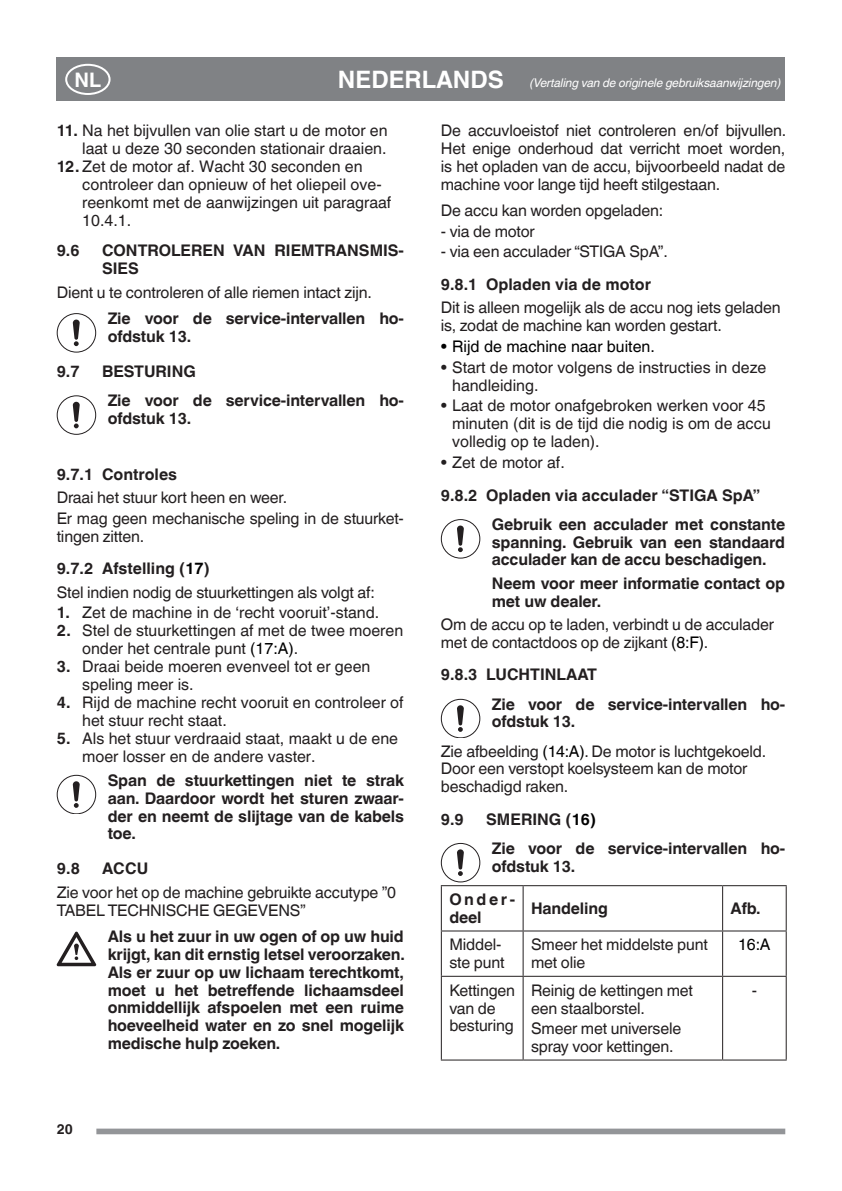
<style>
.page{position:relative;width:842px;height:1191px;background:#fff}
.page>*{position:absolute;margin:0;border:0;box-sizing:border-box;transform-origin:0 0}
.t1{font:700 20px "Helvetica World";color:#fff}
.Paragrafo_base{font:16px/17.8px "Helvetica World";letter-spacing:-.01em;color:#231f20}
.Attenzione{font:700 16px/17.8px "Helvetica World";letter-spacing:-.01em;color:#231f20}
.Attenzione_seconda{font:700 16px/17.8px "Helvetica World";letter-spacing:-.01em;color:#231f20}
.Tit-Par-Indice{font:16px "Helvetica World";color:#000}
.Paragrafo_base-2{font:700 16px "Helvetica World";letter-spacing:-.01em;color:#231f20}
.Paragrafo_base-3{font:700 16px/17.8px "Helvetica World";letter-spacing:.16em;color:#231f20}
.t2{font:700 14px "Helvetica World";color:#231f20}
.t3{font:italic 12px "Helvetica World";letter-spacing:-.01em;color:#fff}
.s1{font-weight:700;font-style:normal;font-size:24px}
.s2{font-weight:700}
.s3{color:#000}
</style>
<div class="page">
<div style="left:57px;top:58px;width:728px;height:43px;background:#808285"></div>
<div style="left:96px;top:1128px;width:689px;height:6px;background:#939598"></div>
<div style="left:65px;top:64px;width:46px;height:31px;border:2px solid #fff;border-radius:50%"></div>
<div style="left:57px;top:313px;width:39px;height:39px;border:1px solid #231f20;border-radius:50%"></div>
<svg style="left:73px;top:319px;width:7px;height:27px"></svg>
<div style="left:57px;top:395px;width:39px;height:39px;border:1px solid #231f20;border-radius:50%"></div>
<svg style="left:73px;top:402px;width:7px;height:26px"></svg>
<div style="left:57px;top:775px;width:39px;height:39px;border:1px solid #231f20;border-radius:50%"></div>
<svg style="left:73px;top:781px;width:7px;height:27px"></svg>
<svg style="left:57px;top:931px;width:39px;height:35px"></svg>
<div style="left:441px;top:519px;width:39px;height:39px;border:1px solid #231f20;border-radius:50%"></div>
<svg style="left:457px;top:525px;width:7px;height:27px"></svg>
<div style="left:441px;top:699px;width:39px;height:39px;border:1px solid #231f20;border-radius:50%"></div>
<svg style="left:457px;top:705px;width:7px;height:27px"></svg>
<div style="left:441px;top:843px;width:39px;height:39px;border:1px solid #231f20;border-radius:50%"></div>
<svg style="left:457px;top:849px;width:7px;height:27px"></svg>
<hr style="left:441px;top:885px;width:82px;height:1px;background:#231f20">
<hr style="left:441px;top:886px;width:1px;height:44px;background:#231f20">
<hr style="left:523px;top:885px;width:200px;height:1px;background:#231f20">
<hr style="left:523px;top:886px;width:1px;height:44px;background:#231f20">
<hr style="left:723px;top:885px;width:64px;height:1px;background:#231f20">
<hr style="left:722px;top:886px;width:1px;height:44px;background:#231f20">
<hr style="left:786px;top:886px;width:1px;height:44px;background:#231f20">
<hr style="left:441px;top:930px;width:82px;height:1px;background:#231f20">
<hr style="left:441px;top:931px;width:1px;height:44px;background:#231f20">
<hr style="left:523px;top:930px;width:200px;height:1px;background:#231f20">
<hr style="left:523px;top:931px;width:1px;height:44px;background:#231f20">
<hr style="left:723px;top:930px;width:64px;height:1px;background:#231f20">
<hr style="left:722px;top:931px;width:1px;height:44px;background:#231f20">
<hr style="left:786px;top:931px;width:1px;height:44px;background:#231f20">
<hr style="left:441px;top:975px;width:82px;height:1px;background:#231f20">
<hr style="left:441px;top:976px;width:1px;height:83px;background:#231f20">
<hr style="left:523px;top:975px;width:200px;height:1px;background:#231f20">
<hr style="left:523px;top:976px;width:1px;height:83px;background:#231f20">
<hr style="left:723px;top:975px;width:64px;height:1px;background:#231f20">
<hr style="left:722px;top:976px;width:1px;height:83px;background:#231f20">
<hr style="left:786px;top:976px;width:1px;height:83px;background:#231f20">
<hr style="left:441px;top:1059px;width:82px;height:1px;background:#231f20">
<hr style="left:523px;top:1059px;width:200px;height:1px;background:#231f20">
<hr style="left:723px;top:1059px;width:64px;height:1px;background:#231f20">
<p class="t1" style="left:74px;top:68px;width:28px">NL</p>
<p class="t3" style="left:338px;top:75px;width:445px"><span class="s1">NEDERLANDS</span> (Vertaling van de originele gebruiksaanwijzingen)</p>
<p class="Paragrafo_base" style="left:57px;top:122px;width:332px;text-align:right"><span class="s2">11.</span> Na het bijvullen van olie start u de motor en laat u deze 30 seconden stationair draaien.</p>
<p class="Paragrafo_base" style="left:82px;top:158px;width:311px;text-indent:-26px"><span class="s2">12.</span> Zet de motor af. Wacht 30 seconden en controleer dan opnieuw of het oliepeil ove&shy;reenkomt met de aanwijzingen uit paragraaf 10.4.1.</p>
<p class="Attenzione" style="left:57px;top:241px;width:24px">9.6</p>
<p class="Attenzione" style="left:102px;top:241px;width:303px">CONTROLEREN VAN RIEMTRANSMIS-<br>SIES</p>
<p class="Paragrafo_base" style="left:57px;top:283px;width:317px">Dient u te controleren of alle riemen intact zijn.</p>
<p class="Attenzione" style="left:108px;top:309px;width:298px">Zie voor de service-intervallen ho&shy;ofdstuk 13.</p>
<p class="Attenzione" style="left:57px;top:362px;width:24px">9.7</p>
<p class="Attenzione" style="left:102px;top:362px;width:95px">BESTURING</p>
<p class="Attenzione" style="left:108px;top:392px;width:298px">Zie voor de service-intervallen ho&shy;ofdstuk 13.</p>
<p class="Paragrafo_base" style="left:441px;top:122px;width:347px;text-align:justify">De accuvloeistof niet controleren en/of bijvullen.<br>Het enige onderhoud dat verricht moet worden, is het opladen van de accu, bijvoorbeeld nadat de machine voor lange tijd heeft stilgestaan.</p>
<p class="Paragrafo_base" style="left:441px;top:201px;width:224px">De accu kan worden opgeladen:</p>
<p class="Paragrafo_base" style="left:441px;top:222px;width:95px">- via de motor</p>
<p class="Paragrafo_base" style="left:441px;top:243px;width:228px">- via een acculader “STIGA SpA”.</p>
<p class="Attenzione" style="left:441px;top:275px;width:212px">9.8.1 Opladen via de motor</p>
<p class="Paragrafo_base" style="left:441px;top:299px;width:341px">Dit is alleen mogelijk als de accu nog iets geladen is, zodat de machine kan worden gestart.</p>
<p class="Tit-Par-Indice" style="left:441px;top:337px;width:215px">• Rijd de machine naar buiten.</p>
<p class="Paragrafo_base" style="left:452px;top:358px;width:316px;text-indent:-11px">• Start de motor volgens de instructies in deze handleiding.</p>
<p class="Paragrafo_base" style="left:452px;top:397px;width:320px;text-indent:-11px">• Laat de motor onafgebroken werken voor 45 minuten (dit is de tijd die nodig is om de accu volledig op te laden).</p>
<p class="Paragrafo_base" style="left:441px;top:454px;width:125px">• Zet de motor af.</p>
<p class="Attenzione" style="left:441px;top:486px;width:321px">9.8.2 Opladen via acculader “STIGA SpA”</p>
<p class="Attenzione" style="left:492px;top:515px;width:295px;text-align:justify">Gebruik een acculader met constante spanning. Gebruik van een standaard acculader kan de accu beschadigen.</p>
<p class="Attenzione_seconda" style="left:492px;top:574px;width:295px">Neem voor meer informatie contact op met uw dealer.</p>
<p class="Paragrafo_base" style="left:441px;top:616px;width:335px">Om de accu op te laden, verbindt u de acculader met de contactdoos op de zijkant <span class="s3">(8:F)</span>.</p>
<p class="Attenzione" style="left:441px;top:666px;width:158px">9.8.3 LUCHTINLAAT</p>
<p class="Attenzione" style="left:492px;top:695px;width:295px">Zie voor de service-intervallen ho&shy;ofdstuk 13.</p>
<p class="Paragrafo_base" style="left:441px;top:742px;width:327px">Zie afbeelding <span class="s3">(14:A)</span>. De motor is luchtgekoeld.<br>Door een verstopt koelsysteem kan de motor beschadigd raken.</p>
<p class="Attenzione" style="left:441px;top:810px;width:24px">9.9</p>
<p class="Attenzione" style="left:486px;top:810px;width:111px">SMERING (<span class="s3">16)</span></p>
<p class="Attenzione" style="left:492px;top:839px;width:295px">Zie voor de service-intervallen ho&shy;ofdstuk 13.</p>
<p class="Paragrafo_base-3" style="left:449px;top:890px;width:67px">Onder&shy;deel</p>
<p class="Paragrafo_base-2" style="left:531px;top:899px;width:78px">Handeling</p>
<p class="Paragrafo_base-2" style="left:731px;top:899px;width:31px">Afb.</p>
<p class="Paragrafo_base" style="left:449px;top:936px;width:57px">Middel&shy;ste punt</p>
<p class="Paragrafo_base" style="left:531px;top:936px;width:178px">Smeer het middelste punt met olie</p>
<p class="Tit-Par-Indice" style="left:738px;top:935px;width:34px">16:A</p>
<p class="Paragrafo_base" style="left:449px;top:981px;width:67px">Kettingen van de besturing</p>
<p class="Paragrafo_base" style="left:531px;top:981px;width:163px">Reinig de kettingen met een staalborstel.</p>
<p class="Attenzione" style="left:57px;top:465px;width:122px">9.7.1 Controles</p>
<p class="Paragrafo_base" style="left:57px;top:489px;width:232px">Draai het stuur kort heen en weer.</p>
<p class="Paragrafo_base" style="left:57px;top:509px;width:349px">Er mag geen mechanische speling in de stuurket&shy;tingen zitten.</p>
<p class="Attenzione" style="left:57px;top:559px;width:155px">9.7.2 Afstelling (<span class="s3">17</span>)</p>
<p class="Paragrafo_base" style="left:57px;top:583px;width:320px">Stel indien nodig de stuurkettingen als volgt af:</p>
<p class="Paragrafo_base" style="left:57px;top:604px;width:324px"><span class="s2">1.</span> Zet de machine in de ‘recht vooruit’-stand.</p>
<p class="Paragrafo_base" style="left:82px;top:622px;width:322px;text-indent:-26px"><span class="s2">2.</span> Stel de stuurkettingen af met de twee moeren onder het centrale punt <span class="s3">(17:A)</span>.</p>
<p class="Paragrafo_base" style="left:82px;top:658px;width:290px;text-indent:-26px"><span class="s2">3.</span> Draai beide moeren evenveel tot er geen speling meer is.</p>
<p class="Paragrafo_base" style="left:82px;top:694px;width:323px;text-indent:-26px"><span class="s2">4.</span> Rijd de machine recht vooruit en controleer of het stuur recht staat.</p>
<p class="Paragrafo_base" style="left:82px;top:730px;width:317px;text-indent:-26px"><span class="s2">5.</span> Als het stuur verdraaid staat, maakt u de ene moer losser en de andere vaster.</p>
<p class="Attenzione" style="left:108px;top:771px;width:298px;text-align:justify">Span de stuurkettingen niet te strak aan. Daardoor wordt het sturen zwaar&shy;der en neemt de slijtage van de kabels toe.</p>
<p class="Attenzione" style="left:57px;top:860px;width:25px">9.8</p>
<p class="Attenzione" style="left:102px;top:860px;width:48px">ACCU</p>
<p class="Paragrafo_base" style="left:57px;top:883px;width:341px">Zie voor het op de machine gebruikte accutype ”0<br>TABEL TECHNISCHE GEGEVENS”</p>
<p class="Attenzione" style="left:108px;top:927px;width:299px;text-align:justify">Als u het zuur in uw ogen of op uw huid krijgt, kan dit ernstig letsel veroorzaken.<br>Als er zuur op uw lichaam terechtkomt, moet u het betreffende lichaamsdeel onmiddellijk afspoelen met een ruime hoeveelheid water en zo snel mogelijk medische hulp zoeken.</p>
<p class="Paragrafo_base" style="left:752px;top:981px;width:7px">-</p>
<p class="Paragrafo_base" style="left:531px;top:1019px;width:152px">Smeer met universele spray voor kettingen.</p>
<p class="t2" style="left:57px;top:1121px;width:18px">20</p>
</div>
